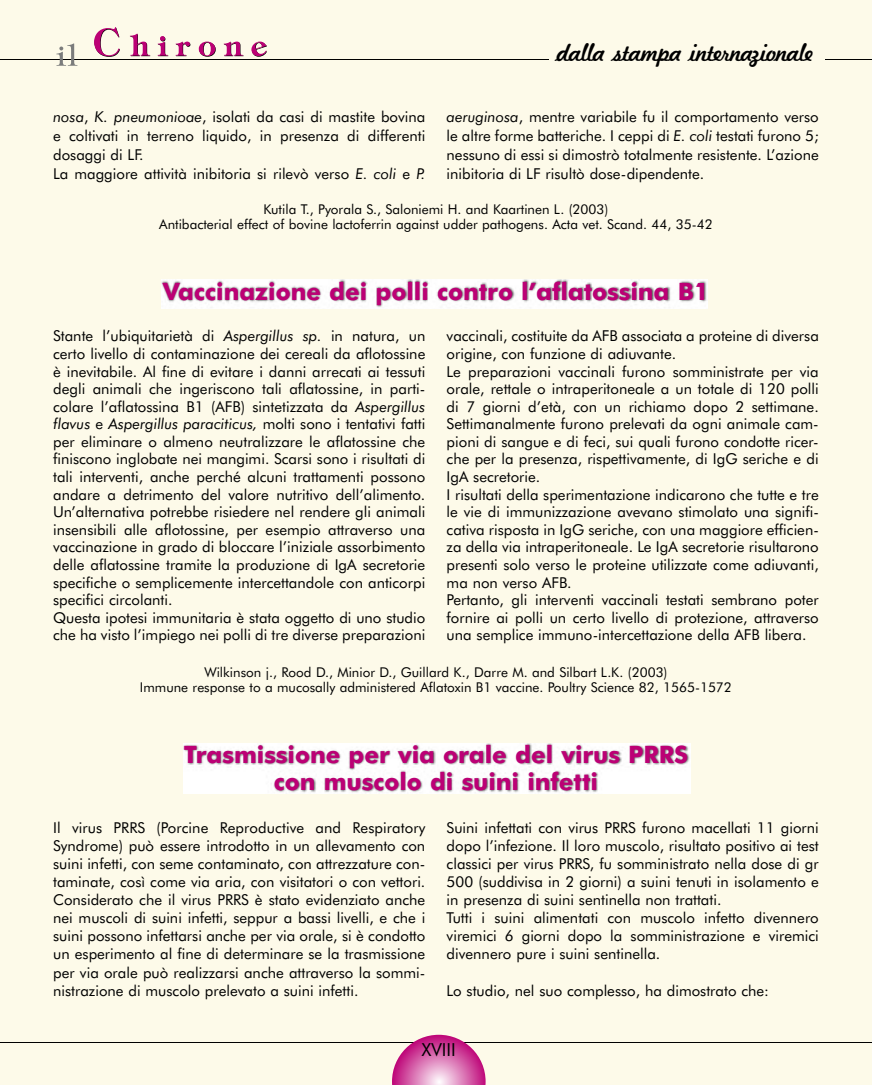
<style>
.page{position:relative;width:872px;height:1085px;background:#fff}
.page>*{position:absolute;margin:0;border:0;box-sizing:border-box;transform-origin:0 0}
.t1{font:700 24px/27px "Futura BT";color:#bc0075;text-align:center}
.t2{font:18px "Kavaler Kursive";color:#000}
.t3{font:18px "Futura BT";color:#000}
.t4{font:15px/17.5px "Futura BT";color:#000}
.t5{font:13.5px/15px "Futura BT";color:#000;text-align:center}
.s1{font-style:italic}
</style>
<div class="page">
<div style="left:0;top:0;width:872px;height:1084px;background:#fdfae9"></div>
<hr style="left:0;top:59px;width:549px;height:1px;background:#000">
<hr style="left:825px;top:59px;width:47px;height:1px;background:#000">
<hr style="left:0;top:1042px;width:872px;height:1px;background:#000">
<svg style="left:392px;top:1034px;width:93px;height:50px;background:#da79b1"></svg>
<svg style="left:94px;top:27px;width:173px;height:30px;background:#eac8ce"></svg>
<svg style="left:56px;top:43px;width:22px;height:23px"></svg>
<img style="left:161px;top:280px;width:546px;height:28px">
<img style="left:183px;top:743px;width:507px;height:50px">
<p class="t2" style="left:555px;top:41px;width:257px">dalla stampa internazionale</p>
<p class="t4" style="left:53px;top:107px;width:374px;line-height:18.9px"><span class="s1">nosa</span>, <span class="s1">K. pneumonioae</span>, isolati da casi di mastite bovina e coltivati in terreno liquido, in presenza di differenti dosaggi di LF.<br>La maggiore attività inibitoria si rilevò verso <span class="s1">E. coli</span> e <span class="s1">P.</span></p>
<p class="t4" style="left:446px;top:107px;width:374px;line-height:18.9px;text-align:justify"><span class="s1">aeruginosa</span>, mentre variabile fu il comportamento verso le altre forme batteriche. I ceppi di <span class="s1">E. coli</span> testati furono 5; nessuno di essi si dimostrò totalmente resistente. L’azione inibitoria di LF risultò dose-dipendente.</p>
<p class="t5" style="left:159px;top:202px;width:555px">Kutila T., Pyorala S., Saloniemi H. and Kaartinen L. (2003)<br>Antibacterial effect of bovine lactoferrin against udder pathogens. Acta vet. Scand. 44, 35-42</p>
<h1 class="t1" style="left:163px;top:277px;width:547px">Vaccinazione dei polli contro l’aflatossina B1</h1>
<p class="t4" style="left:53px;top:327px;width:374px">Stante l’ubiquitarietà di <span class="s1">Aspergillus sp.</span> in natura, un certo livello di contaminazione dei cereali da aflotossine è inevitabile. Al fine di evitare i danni arrecati ai tessuti degli animali che ingeriscono tali aflatossine, in parti&shy;colare l’aflatossina B1 (AFB) sintetizzata da <span class="s1">Aspergillus flavus</span> e <span class="s1">Aspergillus paraciticus,</span> molti sono i tentativi fatti per eliminare o almeno neutralizzare le aflatossine che finiscono inglobate nei mangimi. Scarsi sono i risultati di tali interventi, anche perché alcuni trattamenti possono andare a detrimento del valore nutritivo dell’alimento.<br>Un’alternativa potrebbe risiedere nel rendere gli animali insensibili alle aflotossine, per esempio attraverso una vaccinazione in grado di bloccare l’iniziale assorbimento delle aflatossine tramite la produzione di IgA secretorie specifiche o semplicemente intercettandole con anticorpi specifici circolanti.<br>Questa ipotesi immunitaria è stata oggetto di uno studio che ha visto l’impiego nei polli di tre diverse preparazioni</p>
<p class="t4" style="left:446px;top:327px;width:374px">vaccinali, costituite da AFB associata a proteine di diversa origine, con funzione di adiuvante.<br>Le preparazioni vaccinali furono somministrate per via orale, rettale o intraperitoneale a un totale di 120 polli di 7 giorni d’età, con un richiamo dopo 2 settimane.<br>Settimanalmente furono prelevati da ogni animale cam&shy;pioni di sangue e di feci, sui quali furono condotte ricer&shy;che per la presenza, rispettivamente, di IgG seriche e di IgA secretorie.<br>I risultati della sperimentazione indicarono che tutte e tre le vie di immunizzazione avevano stimolato una signifi&shy;cativa risposta in IgG seriche, con una maggiore efficien&shy;za della via intraperitoneale. Le IgA secretorie risultarono presenti solo verso le proteine utilizzate come adiuvanti, ma non verso AFB.<br>Pertanto, gli interventi vaccinali testati sembrano poter fornire ai polli un certo livello di protezione, attraverso una semplice immuno-intercettazione della AFB libera.</p>
<p class="t5" style="left:140px;top:665px;width:593px">Wilkinson j., Rood D., Minior D., Guillard K., Darre M. and Silbart L.K. (2003)<br>Immune response to a mucosally administered Aflatoxin B1 vaccine. Poultry Science 82, 1565-1572</p>
<h1 class="t1" style="left:184px;top:740px;width:506px">Trasmissione per via orale del virus PRRS con muscolo di suini infetti</h1>
<p class="t4" style="left:53px;top:818px;width:374px;line-height:18.1px;text-align:justify">Il virus PRRS (Porcine Reproductive and Respiratory Syndrome) può essere introdotto in un allevamento con suini infetti, con seme contaminato, con attrezzature con&shy;taminate, così come via aria, con visitatori o con vettori.<br>Considerato che il virus PRRS è stato evidenziato anche nei muscoli di suini infetti, seppur a bassi livelli, e che i suini possono infettarsi anche per via orale, si è condotto un esperimento al fine di determinare se la trasmissione per via orale può realizzarsi anche attraverso la sommi&shy;nistrazione di muscolo prelevato a suini infetti.</p>
<p class="t4" style="left:446px;top:818px;width:374px;line-height:18.1px">Suini infettati con virus PRRS furono macellati 11 giorni dopo l’infezione. Il loro muscolo, risultato positivo ai test classici per virus PRRS, fu somministrato nella dose di gr 500 (suddivisa in 2 giorni) a suini tenuti in isolamento e in presenza di suini sentinella non trattati.<br>Tutti i suini alimentati con muscolo infetto divennero viremici 6 giorni dopo la somministrazione e viremici divennero pure i suini sentinella.</p>
<p class="t4" style="left:446px;top:981px;width:324px">Lo studio, nel suo complesso, ha dimostrato che:</p>
<p class="t3" style="left:422px;top:1038px;width:35px">XVIII</p>
</div>
